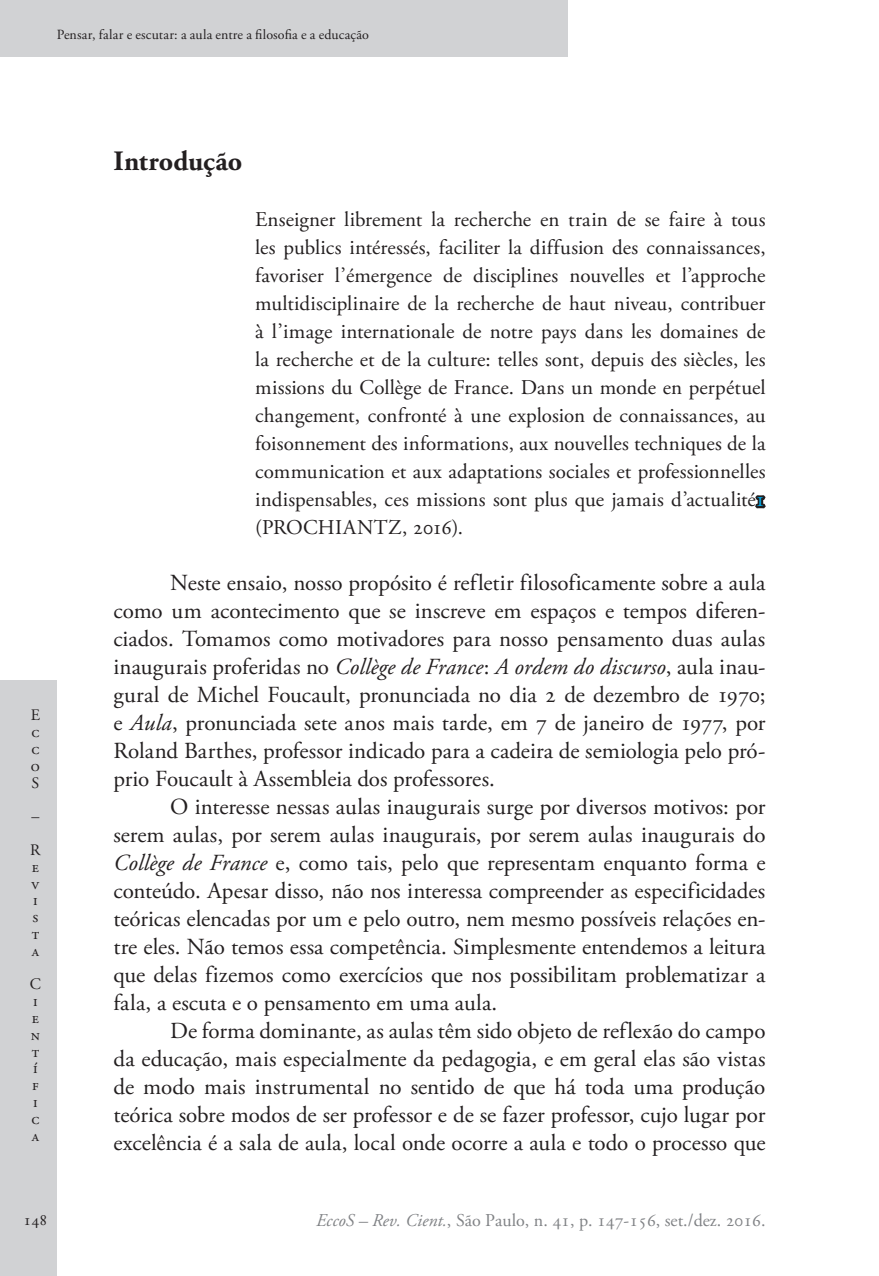
<style>
.page{position:relative;width:879px;height:1276px;background:#fff}
.page>*{position:absolute;margin:0;border:0;box-sizing:border-box;transform-origin:0 0}
.Ec_SubTitulo{font:700 28px "Adobe Garamond Pro";color:#231f20}
.Ec_Normal{font:23px/28px "Adobe Garamond Pro";letter-spacing:-.01em;color:#231f20;text-align:justify}
.Ec_Normal_-_citação{font:21px/28px "Adobe Garamond Pro";color:#231f20;text-align:justify}
.t1{font:18px "Adobe Garamond Pro";color:#808285}
.Ec_zxPaginador{font:16px "Adobe Garamond Pro";color:#231f20}
.Ec_xxCantoSsups{font:14px "Adobe Garamond Pro";letter-spacing:.005em;color:#231f20}
.s1{color:#00aeef}
.s2{font-style:italic}
</style>
<div class="page">
<div style="left:0;top:680px;width:57px;height:596px;background:#d1d2d4"></div>
<div style="left:0;top:0;width:567px;height:57px;background:#d1d2d4"></div>
<svg style="left:755px;top:495px;width:11px;height:14px"></svg>
<p class="Ec_xxCantoSsups" style="left:57px;top:26px;width:314px">Pensar, falar e escutar: a aula entre a filosofia e a educação</p>
<p class="Ec_zxPaginador" style="left:31px;top:706px;width:11px">E</p>
<p class="Ec_zxPaginador" style="left:31px;top:722px;width:10px">c</p>
<p class="Ec_zxPaginador" style="left:31px;top:739px;width:10px">c</p>
<p class="Ec_zxPaginador" style="left:31px;top:756px;width:11px">o</p>
<p class="Ec_zxPaginador" style="left:32px;top:773px;width:9px">S</p>
<p class="Ec_zxPaginador" style="left:31px;top:806px;width:9px">–</p>
<p class="Ec_zxPaginador" style="left:30px;top:840px;width:12px">R</p>
<p class="Ec_zxPaginador" style="left:32px;top:857px;width:9px">e</p>
<p class="Ec_zxPaginador" style="left:32px;top:874px;width:9px">v</p>
<p class="Ec_zxPaginador" style="left:33px;top:890px;width:6px">i</p>
<p class="Ec_zxPaginador" style="left:32px;top:907px;width:7px">s</p>
<p class="Ec_zxPaginador" style="left:32px;top:924px;width:9px">t</p>
<p class="Ec_zxPaginador" style="left:32px;top:941px;width:9px">a</p>
<p class="Ec_zxPaginador" style="left:30px;top:974px;width:13px">C</p>
<p class="Ec_zxPaginador" style="left:33px;top:991px;width:6px">i</p>
<p class="Ec_zxPaginador" style="left:32px;top:1008px;width:9px">e</p>
<p class="Ec_zxPaginador" style="left:31px;top:1025px;width:11px">n</p>
<p class="Ec_zxPaginador" style="left:32px;top:1042px;width:9px">t</p>
<p class="Ec_zxPaginador" style="left:33px;top:1058px;width:6px">í</p>
<p class="Ec_zxPaginador" style="left:32px;top:1075px;width:8px">f</p>
<p class="Ec_zxPaginador" style="left:33px;top:1092px;width:6px">i</p>
<p class="Ec_zxPaginador" style="left:31px;top:1109px;width:10px">c</p>
<p class="Ec_zxPaginador" style="left:32px;top:1126px;width:9px">a</p>
<p class="Ec_SubTitulo" style="left:113px;top:145px;width:130px">Introdução</p>
<p class="Ec_Normal_-_citação" style="left:255px;top:206px;width:512px">Enseigner librement la recherche en train de se faire à tous les publics intéressés, faciliter la diffusion des connaissances, favoriser l’émergence de disciplines nouvelles et l’approche multidisciplinaire de la recherche de haut niveau, contribuer à l’image internationale de notre pays dans les domaines de la recherche et de la culture: telles sont, depuis des siècles, les missions du Collège de France. Dans un monde en perpétuel changement, confronté à une explosion de connaissances, au foisonnement des informations, aux nouvelles techniques de la communication et aux adaptations sociales et professionnelles indispensables, ces missions sont plus que jamais d’actualité<span class="s1">1 </span>(PROCHIANTZ, 2016).</p>
<p class="Ec_Normal" style="left:113px;top:570px;width:654px;text-indent:57px">Neste ensaio, nosso propósito é refletir filosoficamente sobre a aula como um acontecimento que se inscreve em espaços e tempos diferen&shy;ciados. Tomamos como motivadores para nosso pensamento duas aulas inaugurais proferidas no <span class="s2">Collège de France</span>: <span class="s2">A ordem do discurso</span>, aula inau&shy;gural de Michel Foucault, pronunciada no dia 2 de dezembro de 1970; e <span class="s2">Aula</span>, pronunciada sete anos mais tarde, em 7 de janeiro de 1977, por Roland Barthes, professor indicado para a cadeira de semiologia pelo pró&shy;prio Foucault à Assembleia dos professores.</p>
<p class="Ec_Normal" style="left:113px;top:794px;width:654px;text-indent:57px">O interesse nessas aulas inaugurais surge por diversos motivos: por serem aulas, por serem aulas inaugurais, por serem aulas inaugurais do <span class="s2">Collège de France</span> e, como tais, pelo que representam enquanto forma e conteúdo. Apesar disso, não nos interessa compreender as especificidades teóricas elencadas por um e pelo outro, nem mesmo possíveis relações en&shy;tre eles. Não temos essa competência. Simplesmente entendemos a leitura que delas fizemos como exercícios que nos possibilitam problematizar a fala, a escuta e o pensamento em uma aula.</p>
<p class="Ec_Normal" style="left:113px;top:1018px;width:653px;text-indent:57px">De forma dominante, as aulas têm sido objeto de reflexão do campo da educação, mais especialmente da pedagogia, e em geral elas são vistas de modo mais instrumental no sentido de que há toda uma produção teórica sobre modos de ser professor e de se fazer professor, cujo lugar por excelência é a sala de aula, local onde ocorre a aula e todo o processo que</p>
<p class="Ec_zxPaginador" style="left:24px;top:1210px;width:25px">148</p>
<p class="t1" style="left:316px;top:1209px;width:451px"><span class="s2">EccoS – Rev. Cient.</span>, São Paulo, n. 41, p. 147-156, set./dez. 2016.</p>
</div>
